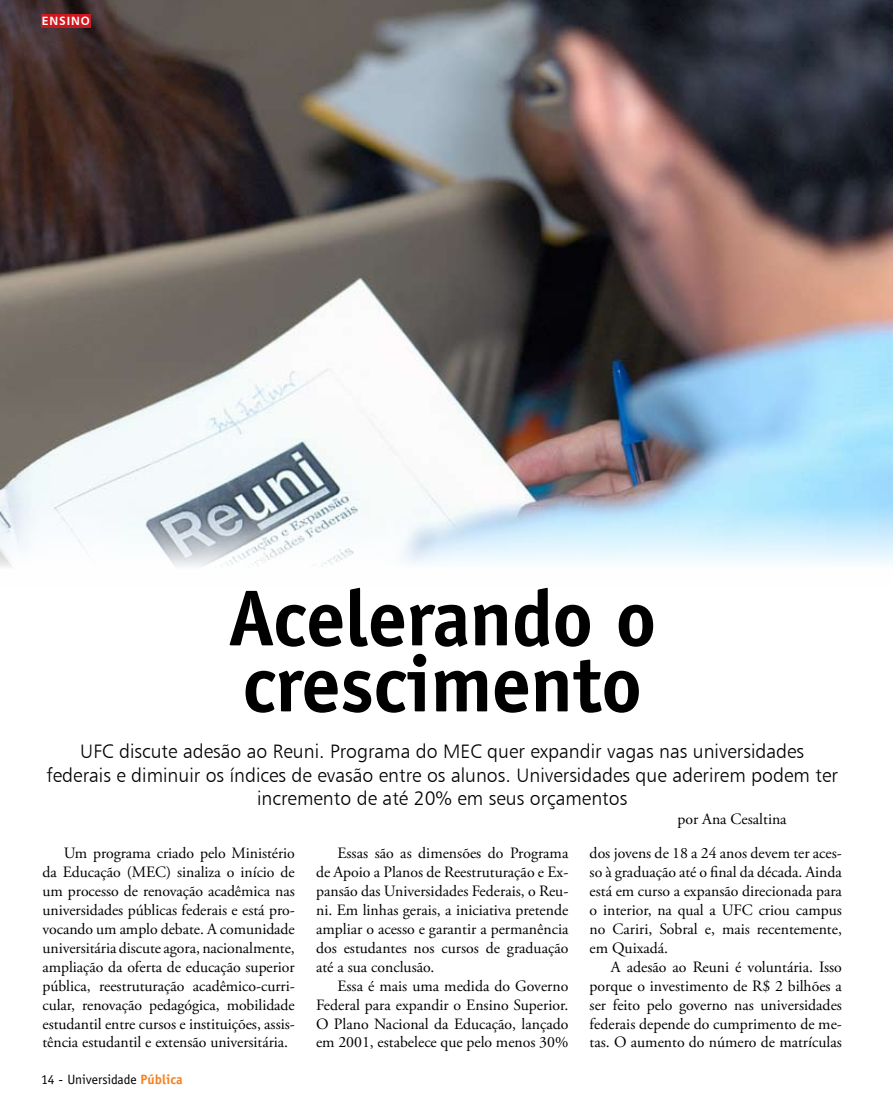
<style>
.page{position:relative;width:893px;height:1106px;background:#fff}
.page>*{position:absolute;margin:0;border:0;box-sizing:border-box;transform-origin:0 0}
.t1{font:700 79.5px/66px "Officina Sans";letter-spacing:-.01em;color:#000}
.t2{font:19.5px/23.4px "Humanist 777 BT Light B";color:#000;text-align:center}
.t3{font:15.75px/18.9px "Adobe Garamond Pro";color:#000;text-align:justify}
.t4{font:13.5px "Officina Sans";color:#000}
.t5{font:12px "Humanist 777 BT Bold B";letter-spacing:.075em;color:#fff}
.s1{font-weight:700;color:#f58220}
</style>
<div class="page">
<img style="left:0;top:0;width:893px;height:567px">
<div style="left:41px;top:14px;width:50px;height:14px;background:#ce181f"></div>
<p class="t5" style="left:42px;top:14px;width:50px">ENSINO</p>
<h1 class="t1" style="left:228px;top:584px;width:430px">Acelerando o crescimento</h1>
<p class="t2" style="left:47px;top:739px;width:793px">UFC discute adesão ao Reuni. Programa do MEC quer expandir vagas nas universidades federais e diminuir os índices de evasão entre os alunos. Universidades que aderirem podem ter incremento de até 20% em seus orçamentos</p>
<p class="t3" style="left:677px;top:810px;width:111px">por Ana Cesaltina</p>
<p class="t3" style="left:316px;top:844px;width:254px;text-indent:21px">Essas são as dimensões do Programa de Apoio a Planos de Reestruturação e Ex&shy;pansão das Universidades Federais, o Reu&shy;ni. Em linhas gerais, a iniciativa pretende ampliar o acesso e garantir a permanência dos estudantes nos cursos de graduação até a sua conclusão.</p>
<p class="t3" style="left:316px;top:976px;width:254px;text-indent:21px">Essa é mais uma medida do Governo Federal para expandir o Ensino Superior.<br>O Plano Nacional da Educação, lançado em 2001, estabelece que pelo menos 30%</p>
<p class="t3" style="left:590px;top:844px;width:254px">dos jovens de 18 a 24 anos devem ter aces&shy;so à graduação até o final da década. Ainda está em curso a expansão direcionada para o interior, na qual a UFC criou campus no Cariri, Sobral e, mais recentemente, em Quixadá.</p>
<p class="t3" style="left:590px;top:957px;width:254px;text-indent:21px">A adesão ao Reuni é voluntária. Isso porque o investimento de R$ 2 bilhões a ser feito pelo governo nas universidades federais depende do cumprimento de me&shy;tas. O aumento do número de matrículas</p>
<p class="t3" style="left:43px;top:844px;width:254px;text-indent:21px">Um programa criado pelo Ministério da Educação (MEC) sinaliza o início de um processo de renovação acadêmica nas universidades públicas federais e está pro&shy;vocando um amplo debate. A comunidade universitária discute agora, nacionalmente, ampliação da oferta de educação superior pública, reestruturação acadêmico-curri&shy;cular, renovação pedagógica, mobilidade estudantil entre cursos e instituições, assis&shy;tência estudantil e extensão universitária.</p>
<p class="t4" style="left:41px;top:1071px;width:143px">14 - Universidade <span class="s1">Pública</span></p>
</div>
